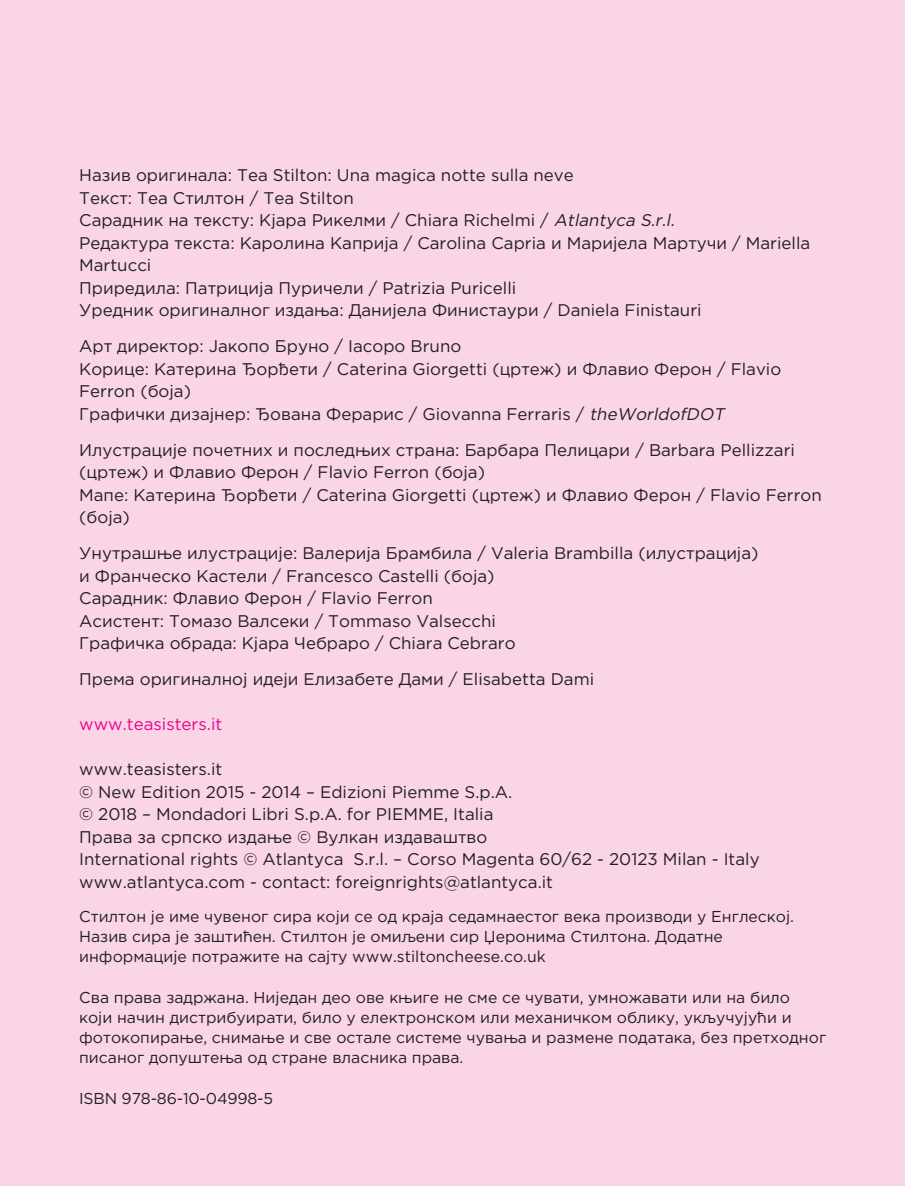
<style>
.page{position:relative;width:905px;height:1186px;background:#fff}
.page>*{position:absolute;margin:0;border:0;box-sizing:border-box;transform-origin:0 0}
.Titoletto{font:16.88px/22.5px "Gotham Pro";color:#231f20}
.Titoletto-2{font:16.88px "Gotham Pro";color:#ed028c}
.Titoletto-3{font:15.75px/20.2px "Gotham Pro";color:#231f20}
.s1{font-style:italic}
</style>
<div class="page">
<div style="left:0;top:0;width:904px;height:1186px;background:#fad5e5"></div>
<p class="Titoletto" style="left:79px;top:164px;width:496px">Назив оригинала: Tea Stilton: Una magica notte sulla neve</p>
<p class="Titoletto" style="left:79px;top:186px;width:276px">Текст: Теа Стилтон / Tea Stilton</p>
<p class="Titoletto" style="left:79px;top:209px;width:600px">Сарадник на тексту: Кјара Рикелми / Chiara Richelmi / <span class="s1">Atlantyca S.r.l.</span></p>
<p class="Titoletto" style="left:79px;top:231px;width:732px">Редактура текста: Каролина Каприја / Carolina Capria и Маријела Мартучи / Mariella<br>Martucci</p>
<p class="Titoletto" style="left:79px;top:276px;width:438px">Приредила: Патриција Пуричели / Patrizia Puricelli</p>
<p class="Titoletto" style="left:79px;top:299px;width:623px">Уредник оригиналног издања: Данијела Финистаури / Daniela Finistauri</p>
<p class="Titoletto" style="left:79px;top:335px;width:383px">Арт директор: Јакопо Бруно / Iacopo Bruno</p>
<p class="Titoletto" style="left:79px;top:357px;width:703px">Корице: Катерина Ђорђети / Caterina Giorgetti (цртеж) и Флавио Ферон / Flavio<br>Ferron (боја)</p>
<p class="Titoletto" style="left:79px;top:402px;width:650px">Графички дизајнер: Ђована Ферарис / Giovanna Ferraris / <span class="s1">theWorldofDOT</span></p>
<p class="Titoletto" style="left:79px;top:438px;width:717px">Илустрације почетних и последњих страна: Барбара Пелицари / Barbara Pellizzari (цртеж) и Флавио Ферон / Flavio Ferron (боја)</p>
<p class="Titoletto" style="left:79px;top:483px;width:744px">Мапе: Катерина Ђорђети / Caterina Giorgetti (цртеж) и Флавио Ферон / Flavio Ferron (боја)</p>
<p class="Titoletto" style="left:79px;top:542px;width:680px">Унутрашње илустрације: Валерија Брамбила / Valeria Brambilla (илустрација)</p>
<p class="Titoletto" style="left:79px;top:564px;width:417px">и Франческо Кастели / Francesco Castelli (боја)</p>
<p class="Titoletto" style="left:79px;top:587px;width:355px">Сарадник: Флавио Ферон / Flavio Ferron</p>
<p class="Titoletto" style="left:79px;top:609px;width:418px">Асистент: Томазо Валсеки / Tommaso Valsecchi</p>
<p class="Titoletto" style="left:79px;top:632px;width:438px">Графичка обрада: Кјара Чебраро / Chiara Cebraro</p>
<p class="Titoletto" style="left:79px;top:668px;width:516px">Према оригиналној идеји Елизабете Дами / Elisabetta Dami</p>
<p class="Titoletto-2" style="left:79px;top:715px;width:144px">www.teasisters.it</p>
<p class="Titoletto" style="left:79px;top:758px;width:144px">www.teasisters.it</p>
<p class="Titoletto" style="left:79px;top:780px;width:434px">© New Edition 2015 - 2014 – Edizioni Piemme S.p.A.</p>
<p class="Titoletto" style="left:79px;top:803px;width:415px">© 2018 – Mondadori Libri S.p.A. for PIEMME, Italia</p>
<p class="Titoletto" style="left:79px;top:825px;width:409px">Права за српско издање © Вулкан издаваштво</p>
<p class="Titoletto" style="left:79px;top:848px;width:681px">International rights © Atlantyca S.r.l. – Corso Magenta 60/62 - 20123 Milan - Italy</p>
<p class="Titoletto" style="left:79px;top:870px;width:475px">www.atlantyca.com - contact: foreignrights@atlantyca.it</p>
<p class="Titoletto-3" style="left:79px;top:905px;width:716px">Стилтон је име чувеног сира који се од краја седамнаестог века производи у Енглеској.<br>Назив сира је заштићен. Стилтон је омиљени сир Џеронима Стилтона. Додатне информације потражите на сајту www.stiltoncheese.co.uk</p>
<p class="Titoletto-3" style="left:79px;top:986px;width:748px">Сва права задржана. Ниједан део ове књиге не сме се чувати, умножавати или на било који начин дистрибуирати, било у електронском или механичком облику, укључујући и фотокопирање, снимање и све остале системе чувања и размене података, без претходног писаног допуштења од стране власника права.</p>
<p class="Titoletto-3" style="left:79px;top:1088px;width:195px">ISBN 978-86-10-04998-5</p>
</div>
